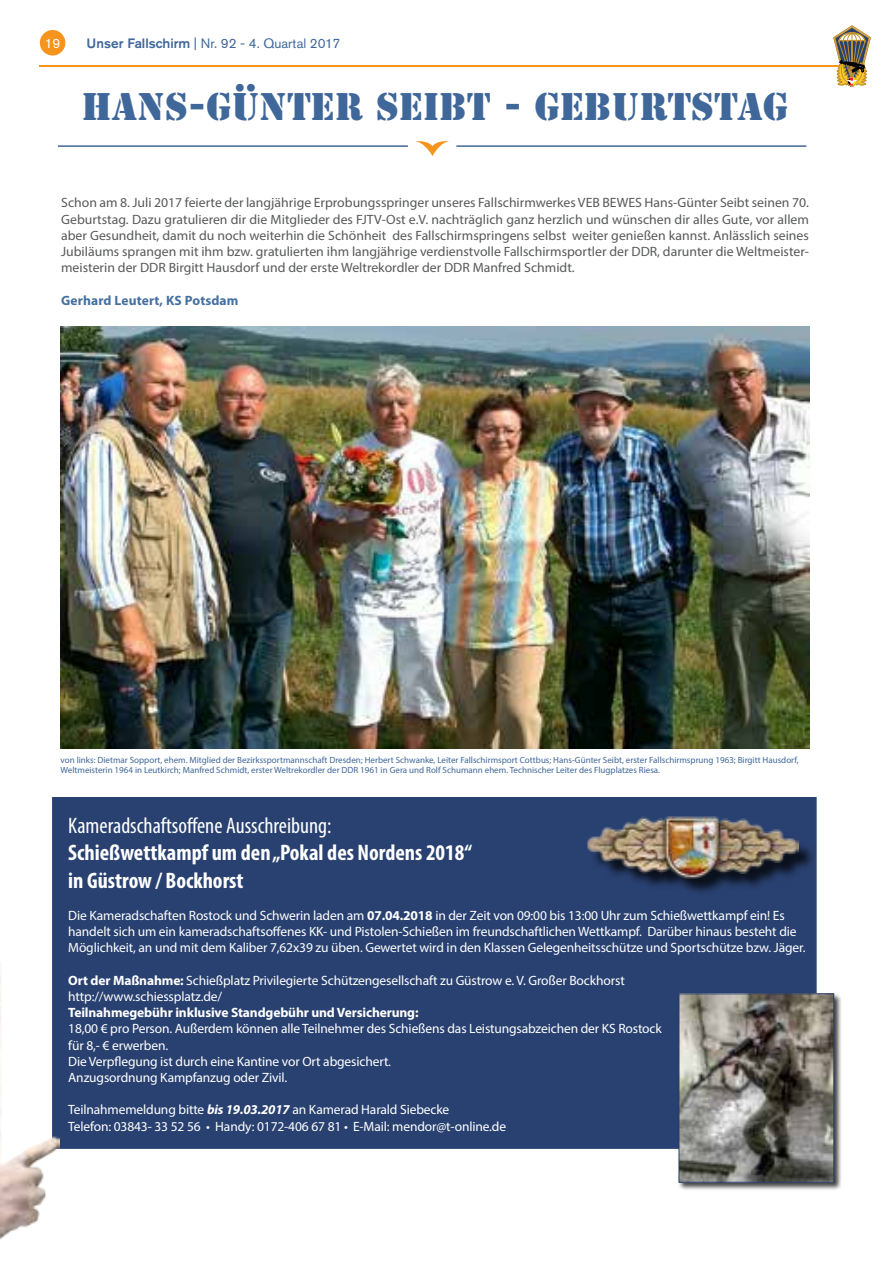
<style>
.page{position:relative;width:893px;height:1263px;background:#fff}
.page>*{position:absolute;margin:0;border:0;box-sizing:border-box;transform-origin:0 0}
.t1{font:36px "Stencil Std";letter-spacing:.01em;color:#3f6799}
.t2{font:700 condensed 22.5px/27px "Myriad Pro";color:#fff}
.t3{font:condensed 22.5px "Myriad Pro";color:#fff}
.t4{font:13.5px/16.2px "Myriad Pro";letter-spacing:-.01em;color:#fff}
.t5{font:13.5px/16.2px "Myriad Pro";color:#58595b;text-align:justify}
.t6{font:700 13.5px "Myriad Pro";letter-spacing:-.01em;color:#fff}
.t7{font:13.5px "Akzidenz Grotesk Pro";color:#3f6799}
.t8{font:700 13.5px "Myriad Pro";letter-spacing:.01em;color:#4570a2}
.t9{font:13.5px "Akzidenz Grotesk Pro";color:#fff}
.t10{font:9px/10.8px "Myriad Pro";color:#3f6799}
.s1{font-weight:500}
.s2{font-weight:700}
.s3{font-weight:700;font-style:italic}
</style>
<div class="page">
<div style="left:52px;top:797px;width:765px;height:352px;background:#294170;border:2px solid #294170"></div>
<div style="left:677px;top:992px;width:164px;height:198px;background:#000;opacity:.75"></div>
<img style="left:680px;top:995px;width:152px;height:186px">
<div style="left:678px;top:993px;width:156px;height:190px;border:1px solid #294170"></div>
<div style="left:590px;top:820px;width:225px;height:75px;background:#000;opacity:.75"></div>
<img style="left:587px;top:816px;width:212px;height:63px">
<hr style="left:58px;top:145px;width:350px;height:2px;background:#3f6799">
<svg style="left:415px;top:141px;width:34px;height:15px"></svg>
<hr style="left:456px;top:145px;width:350px;height:2px;background:#3f6799">
<img style="left:61px;top:326px;width:748px;height:423px">
<img style="left:0;top:925px;width:59px;height:315px">
<div style="left:40px;top:30px;width:25px;height:26px;background:#f7941e;border-radius:50%"></div>
<hr style="left:40px;top:65px;width:805px;height:1px;background:#f7941e">
<svg style="left:833px;top:25px;width:38px;height:61px"></svg>
<p class="t9" style="left:45px;top:34px;width:17px">19</p>
<p class="t7" style="left:87px;top:34px;width:255px"><span class="s1">Unser Fallschirm</span> | Nr. 92 - 4. Quartal 2017</p>
<h1 class="t1" style="left:81px;top:83px;width:708px">HANS-GÜNTER SEIBT - GEBURTSTAG</h1>
<p class="t5" style="left:61px;top:194px;width:749px">Schon am 8. Juli 2017 feierte der langjährige Erprobungsspringer unseres Fallschirmwerkes VEB BEWES Hans-Günter Seibt seinen 70.<br>Geburtstag. Dazu gratulieren dir die Mitglieder des FJTV-Ost e.V. nachträglich ganz herzlich und wünschen dir alles Gute, vor allem aber Gesundheit, damit du noch weiterhin die Schönheit des Fallschirmspringens selbst weiter genießen kannst. Anlässlich seines Jubiläums sprangen mit ihm bzw. gratulierten ihm langjährige verdienstvolle Fallschirmsportler der DDR, darunter die Weltmeister&shy;meisterin der DDR Birgitt Hausdorf und der erste Weltrekordler der DDR Manfred Schmidt.</p>
<p class="t8" style="left:61px;top:291px;width:179px">Gerhard Leutert, KS Potsdam</p>
<p class="t10" style="left:61px;top:754px;width:740px">von links: Dietmar Sopport, ehem. Mitglied der Bezirkssportmannschaft Dresden; Herbert Schwanke, Leiter Fallschirmsport Cottbus; Hans-Günter Seibt, erster Fallschirmsprung 1963; Birgitt Hausdorf,<br>Weltmeisterin 1964 in Leutkirch; Manfred Schmidt, erster Weltrekordler der DDR 1961 in Gera und Rolf Schumann ehem. Technischer Leiter des Flugplatzes Riesa.</p>
<h2 class="t3" style="left:68px;top:812px;width:265px">Kameradschaftsoffene Ausschreibung:</h2>
<h2 class="t2" style="left:68px;top:839px;width:405px">Schießwettkampf um den „Pokal des Nordens 2018“ in Güstrow / Bockhorst</h2>
<p class="t4" style="left:68px;top:907px;width:739px">Die Kameradschaften Rostock und Schwerin laden am <span class="s2">07.04.2018</span> in der Zeit von 09:00 bis 13:00 Uhr zum Schießwettkampf ein! Es handelt sich um ein kameradschaftsoffenes KK- und Pistolen-Schießen im freundschaftlichen Wettkampf. Darüber hinaus besteht die<br>Möglichkeit, an und mit dem Kaliber 7,62x39 zu üben. Gewertet wird in den Klassen Gelegenheitsschütze und Sportschütze bzw. Jäger.</p>
<p class="t4" style="left:68px;top:972px;width:558px"><span class="s2">Ort der Maßnahme:</span> Schießplatz Privilegierte Schützengesellschaft zu Güstrow e. V. Großer Bockhorst http://www.schiessplatz.de/</p>
<p class="t6" style="left:68px;top:1004px;width:352px">Teilnahmegebühr inklusive Standgebühr und Versicherung:</p>
<p class="t4" style="left:68px;top:1020px;width:595px">18,00 € pro Person. Außerdem können alle Teilnehmer des Schießens das Leistungsabzeichen der KS Rostock für 8,- € erwerben.<br>Die Verpflegung ist durch eine Kantine vor Ort abgesichert.<br>Anzugsordnung Kampfanzug oder Zivil.</p>
<p class="t4" style="left:68px;top:1101px;width:439px">Teilnahmemeldung bitte <span class="s3">bis 19.03.2017</span> an Kamerad Harald Siebecke<br>Telefon: 03843- 33 52 56 • Handy: 0172-406 67 81 • E-Mail: mendor@t-online.de</p>
</div>
